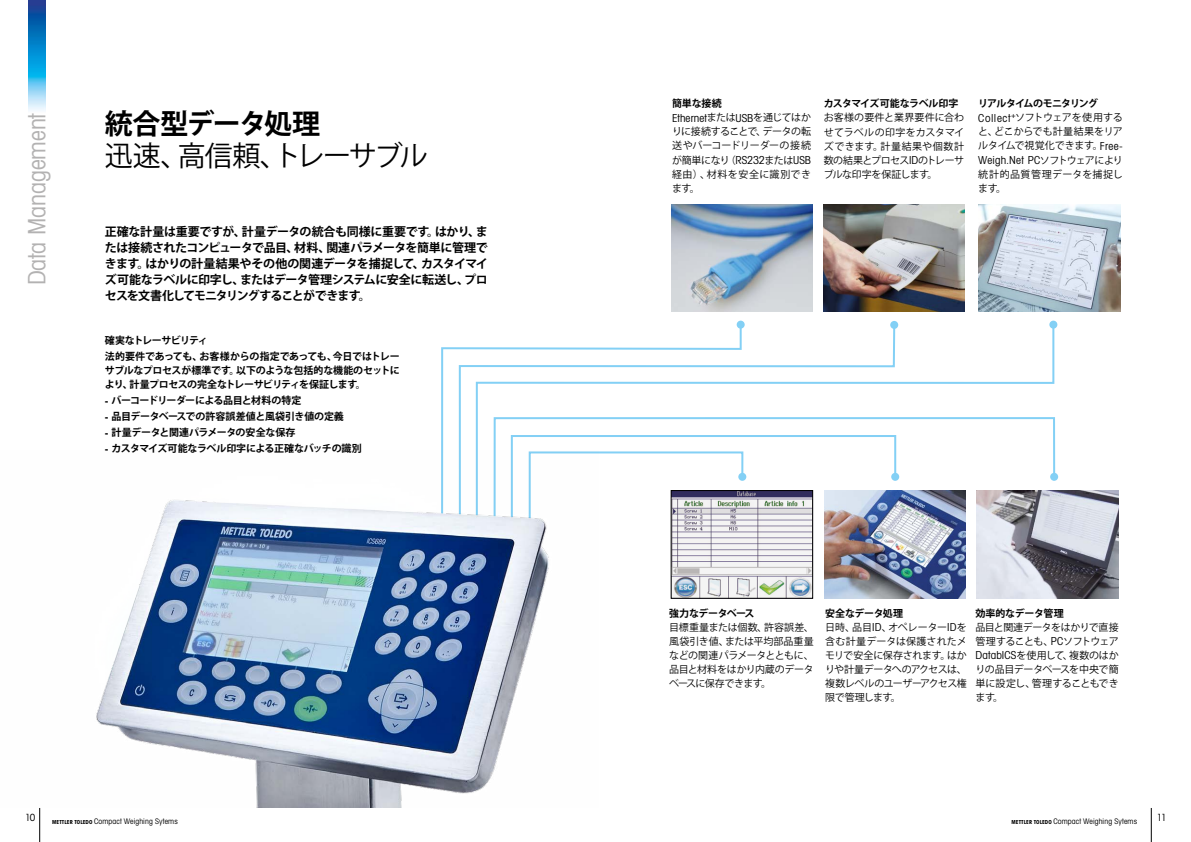
<style>
.page{position:relative;width:1191px;height:842px;background:#fff}
.page>*{position:absolute;margin:0;border:0;box-sizing:border-box;transform-origin:0 0}
.t1{font:28px "Koz Go Pro";letter-spacing:-.06em;color:#000}
.t2{font:700 28px "Koz Go Pro";letter-spacing:-.06em;color:#000}
.t3{font:24px "Avant Gardefor MT Bk";letter-spacing:-.005em;color:#b3b2b2}
.t4{font:700 12px/16px "Koz Go Pro";letter-spacing:-.06em;color:#000;text-align:justify}
.t5{font:11px "Avant Gardefor MT Bk";letter-spacing:.015em;color:#000}
.t6{font:10px/14px "Koz Go Pro";letter-spacing:-.025em;color:#000;text-align:justify}
.t7{font:700 10px/16px "Koz Go Pro";letter-spacing:-.035em;color:#000}
.t8{font:10px/14px "Koz Go Pro";letter-spacing:.03em;color:#000}
.t9{font:9.9px "Avant Gardefor MT Bk";color:#000}
.t10{font:7.7px "Avant Gardefor MT Bk";letter-spacing:.015em;color:#000}
.s1{font-family:"Avant Gardefor MT Bd";font-weight:400;font-size:11px}
.s2{font-family:"Koz Go Pro";font-size:10px}
.s3{font-family:"Avant Gardefor MT Bk";font-size:11px}
.s4{font-weight:700}
.s5{font-family:"Avant Gardefor MT Bd";font-size:5.5px}
</style>
<div class="page">
<hr style="left:1151px;top:808px;width:1px;height:34px;background:#000">
<hr style="left:39px;top:808px;width:1px;height:34px;background:#000">
<img style="left:28px;top:0;width:17px;height:111px">
<div style="left:1050px;top:473px;width:8px;height:8px;background:#83d0f5;border-radius:50%"></div>
<img style="left:976px;top:491px;width:142px;height:107px">
<img style="left:824px;top:594px;width:141px;height:4px">
<img style="left:978px;top:204px;width:142px;height:108px">
<img style="left:823px;top:204px;width:141px;height:108px">
<img style="left:671px;top:204px;width:141px;height:108px">
<svg style="left:441px;top:347px;width:17px;height:104px"></svg>
<svg style="left:475px;top:323px;width:580px;height:271px"></svg>
<div style="left:1049px;top:321px;width:8px;height:8px;background:#83d0f5;border-radius:50%"></div>
<img style="left:96px;top:451px;width:502px;height:357px">
<h2 class="t3" style="left:22px;top:285px;width:174px;rotate:-90deg">Data Management</h2>
<h1 class="t2" style="left:105px;top:106px;width:217px">統合型データ処理</h1>
<h1 class="t1" style="left:105px;top:138px;width:324px">迅速、高信頼、トレーサブル</h1>
<p class="t4" style="left:105px;top:224px;width:384px">正確な計量は重要ですが、計量データの統合も同様に重要です。はかり、または接続されたコンピュータで品目、材料、関連パラメータを簡単に管理できます。はかりの計量結果やその他の関連データを捕捉して、カスタイマイズ可能なラベルに印字し、またはデータ管理システムに安全に転送し、プロセスを文書化してモニタリングすることができます。</p>
<p class="t7" style="left:105px;top:333px;width:296px">確実なトレーサビリティ<br>法的要件であっても、お客様からの指定であっても、今日ではトレー</p>
<p class="t7" style="left:105px;top:364px;width:296px;line-height:14px">サブルなプロセスが標準です。以下のような包括的な機能のセットにより、計量プロセスの完全なトレーサビリティを保証します。</p>
<p class="t7" style="left:105px;top:393px;width:198px"><span class="s1">-</span> バーコードリーダーによる品目と材料の特定</p>
<p class="t7" style="left:105px;top:409px;width:240px"><span class="s1">-</span> 品目データベースでの許容誤差値と風袋引き値の定義</p>
<p class="t7" style="left:105px;top:425px;width:192px"><span class="s1">-</span> 計量データと関連パラメータの安全な保存</p>
<p class="t7" style="left:105px;top:441px;width:258px"><span class="s1">-</span> カスタマイズ可能なラベル印字による正確なバッチの識別</p>
<p class="t7" style="left:672px;top:96px;width:51px">簡単な接続</p>
<p class="t5" style="left:672px;top:111px;width:140px">Ethernet<span class="s2">または</span>USB<span class="s2">を通じてはか</span></p>
<p class="t6" style="left:672px;top:125px;width:140px">りに接続することで、データの転送やバーコードリーダーの接続が簡単になり（<span class="s3">RS232</span>または<span class="s3">USB</span>経由）、材料を安全に識別できます。</p>
<p class="t7" style="left:823px;top:96px;width:136px">カスタマイズ可能なラベル印字</p>
<p class="t6" style="left:823px;top:111px;width:142px">お客様の要件と業界要件に合わせてラベルの印字をカスタマイズできます。計量結果や個数計数の結果とプロセス<span class="s3">ID</span>のトレーサブルな印字を保証します。</p>
<p class="t6" style="left:978px;top:97px;width:146px;text-align:left"><span class="s4">リアルタイムのモニタリング<br></span><span class="s3">Collect</span><sup>+</sup>ソフトウェアを使用すると、どこからでも計量結果をリアルタイムで視覚化できます。<span class="s3">Free-</span></p>
<p class="t5" style="left:978px;top:153px;width:146px">Weigh.Net PC<span class="s2">ソフトウェアにより</span></p>
<p class="t8" style="left:978px;top:167px;width:146px">統計的品質管理データを捕捉します。</p>
<p class="t7" style="left:669px;top:606px;width:87px">強力なデータベース</p>
<p class="t6" style="left:669px;top:620px;width:146px">目標重量または個数、許容誤差、風袋引き値、または平均部品重量などの関連パラメータとともに、品目と材料をはかり内蔵のデータベースに保存できます。</p>
<p class="t6" style="left:825px;top:606px;width:143px;text-align:left"><span class="s4">安全なデータ処理<br></span>日時、品目<span class="s3">ID</span>、オペレーター<span class="s3">ID</span>を含む計量データは保護されたメモリで安全に保存されます。はかりや計量データへのアクセスは、複数レベルのユーザーアクセス権限で管理します。</p>
<p class="t7" style="left:975px;top:606px;width:90px">効率的なデータ管理</p>
<p class="t6" style="left:975px;top:620px;width:145px">品目と関連データをはかりで直接管理することも、<span class="s3">PC</span>ソフトウェア<span class="s3">DatabICS</span>を使用して、複数のはかりの品目データベースを中央で簡単に設定し、管理することもできます。</p>
<p class="t9" style="left:25px;top:811px;width:12px">10</p>
<p class="t9" style="left:1157px;top:811px;width:11px">11</p>
<p class="t10" style="left:52px;top:816px;width:127px"><span class="s5">METTLER TOLEDO</span> Compact Weighing Sytems</p>
<p class="t10" style="left:1011px;top:816px;width:127px"><span class="s5">METTLER TOLEDO</span> Compact Weighing Sytems</p>
</div>
